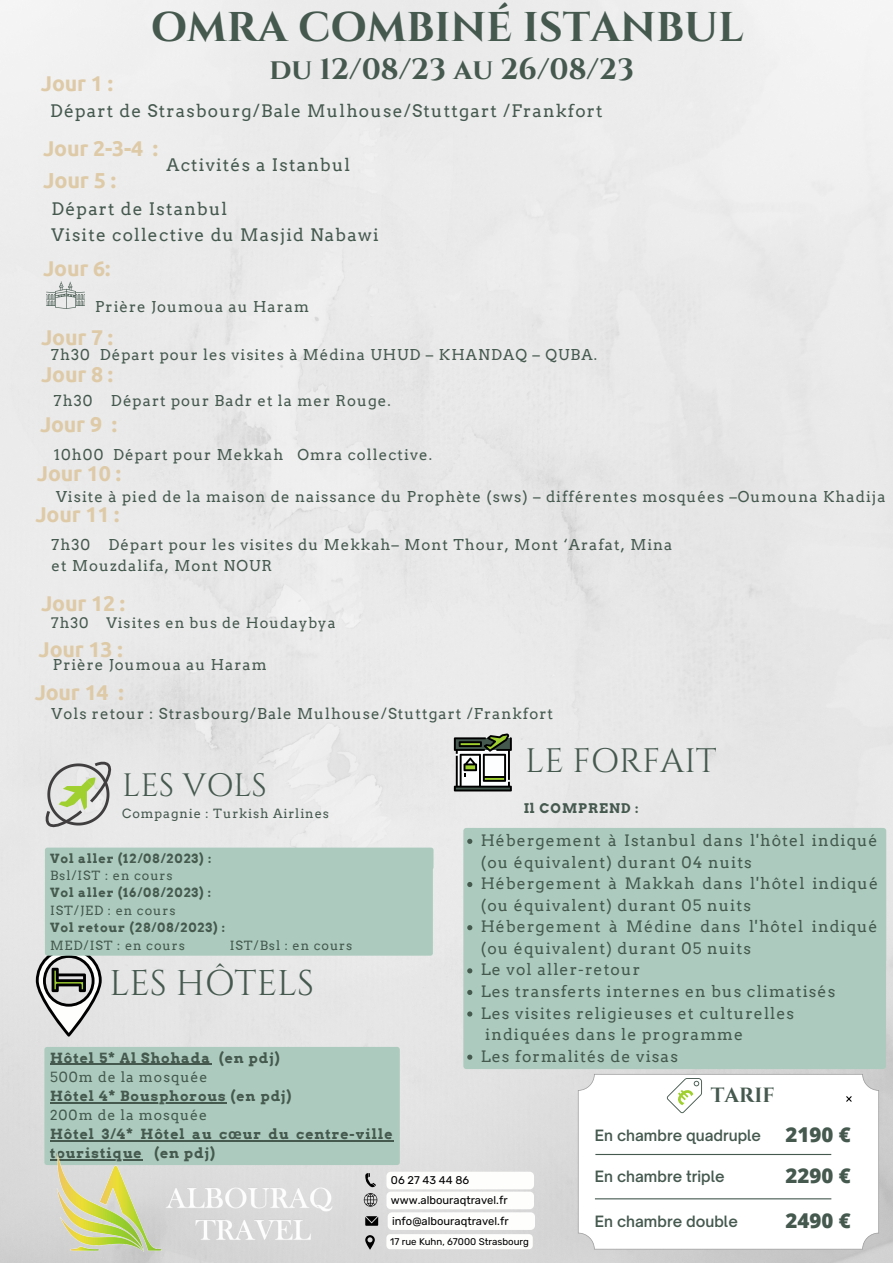
<style>
.page{position:relative;width:893px;height:1263px;background:#fff}
.page>*{position:absolute;margin:0;border:0;box-sizing:border-box;transform-origin:0 0}
.t1{font:700 41.47px "Cinzel";color:#45594f}
.t2{font:35.62px "Cinzel";color:#45594f}
.t3{font:33.9px "Cinzel";color:#45594f}
.t4{font:32.33px "Cinzel";color:#45594f}
.t5{font:700 29.47px "Cinzel";color:#45594f}
.t6{font:700 21.67px "Ubuntu";color:#decaa7}
.t7{font:700 21.38px/46px "Ubuntu";letter-spacing:-.01em;color:#decaa7}
.t8{font:700 20.55px "Cinzel";color:#45594f}
.t9{font:800 20.48px "Open Sans";color:#45594f}
.t10{font:17.25px "Arvo";letter-spacing:.07em;color:#45594f}
.t11{font:15.75px/21.6px "Arvo";letter-spacing:.07em;color:#45594f}
.t12{font:14.92px/20.5px "Arvo";letter-spacing:.07em;color:#45594f}
.t13{font:600 14.92px "Open Sauce One";color:#45594f}
.t14{font:14.48px "Arvo";letter-spacing:.07em;color:#45594f}
.t15{font:700 14.02px/19.1px "Arvo";letter-spacing:.07em;color:#45594f}
.t16{font:14.02px "Arvo";letter-spacing:.07em;color:#45594f}
.t17{font:700 13.35px "Arvo";letter-spacing:.07em;color:#45594f}
.t18{font:12.67px "Arvo";letter-spacing:.07em;color:#45594f}
.t19{font:700 12.67px "Arvo";letter-spacing:.07em;color:#45594f}
.t20{font:11.18px "Rubik";color:#000}
.t21{font:9.68px "Rubik";color:#000}
.s1{font-weight:400}
.s2{font-family:"Noto Sans"}
</style>
<div class="page">
<img style="left:0;top:0;width:893px;height:1263px">
<svg style="left:46px;top:762px;width:67px;height:67px;background:#c1c6b6"></svg>
<svg style="left:454px;top:733px;width:58px;height:58px"></svg>
<svg style="left:578px;top:1074px;width:301px;height:175px"></svg>
<hr style="left:595px;top:1154px;width:236px;height:1px;background:#45594f">
<hr style="left:595px;top:1198px;width:236px;height:1px;background:#45594f">
<svg style="left:666px;top:1078px;width:36px;height:35px"></svg>
<svg style="left:36px;top:847px;width:397px;height:189px;background:#c0d2ca"></svg>
<div style="left:44px;top:1047px;width:356px;height:118px;background:#accbbe"></div>
<hr style="left:50px;top:1064px;width:161px;height:1px;background:#45594f">
<hr style="left:50px;top:1102px;width:177px;height:1px;background:#45594f">
<hr style="left:50px;top:1140px;width:343px;height:1px;background:#45594f">
<div style="left:463px;top:828px;width:423px;height:241px;background:#accbbe"></div>
<svg style="left:467px;top:839px;width:5px;height:5px"></svg>
<svg style="left:467px;top:882px;width:5px;height:5px"></svg>
<svg style="left:467px;top:925px;width:5px;height:5px"></svg>
<svg style="left:467px;top:968px;width:5px;height:5px"></svg>
<svg style="left:467px;top:990px;width:5px;height:5px"></svg>
<svg style="left:467px;top:1011px;width:5px;height:5px"></svg>
<svg style="left:467px;top:1054px;width:5px;height:6px"></svg>
<svg style="left:365px;top:1173px;width:11px;height:14px"></svg>
<svg style="left:365px;top:1235px;width:10px;height:15px"></svg>
<svg style="left:365px;top:1216px;width:13px;height:10px"></svg>
<svg style="left:364px;top:1193px;width:13px;height:14px"></svg>
<div style="left:386px;top:1172px;width:148px;height:17px;background:#fefefd;border-radius:4px"></div>
<div style="left:388px;top:1212px;width:147px;height:18px;background:#fefefd;border-radius:4px"></div>
<div style="left:386px;top:1191px;width:148px;height:18px;background:#fefefd;border-radius:4px"></div>
<div style="left:386px;top:1234px;width:147px;height:15px;background:#fefefd;border-radius:4px"></div>
<img style="left:36px;top:1147px;width:151px;height:110px">
<img style="left:141px;top:1179px;width:215px;height:67px">
<svg style="left:846px;top:1096px;width:5px;height:6px"></svg>
<svg style="left:46px;top:281px;width:39px;height:28px"></svg>
<h1 class="t1" style="left:151px;top:1px;width:594px">OMRA COMBINÉ ISTANBUL</h1>
<h3 class="t5" style="left:269px;top:50px;width:366px">du 12/08/23 au 26/08/23</h3>
<h3 class="t7" style="left:41px;top:60px;width:74px">Jour 1 :</h3>
<p class="t10" style="left:50px;top:101px;width:554px">Départ de Strasbourg/Bale Mulhouse/Stuttgart /Frankfort</p>
<h3 class="t7" style="left:43px;top:125px;width:116px">Jour 2-3-4 :</h3>
<h3 class="t6" style="left:43px;top:168px;width:75px">Jour 5 :</h3>
<p class="t10" style="left:166px;top:154px;width:185px">Activités a Istanbul</p>
<p class="t10" style="left:52px;top:198px;width:177px">Départ de Istanbul</p>
<p class="t10" style="left:52px;top:225px;width:328px">Visite collective du Masjid Nabawi</p>
<h3 class="t7" style="left:43px;top:245px;width:69px">Jour 6:</h3>
<p class="t12" style="left:95px;top:296px;width:215px">Prière Joumoua au Haram</p>
<h3 class="t7" style="left:41px;top:314px;width:74px">Jour 7 :</h3>
<p class="t12" style="left:51px;top:344px;width:547px">7h30 Départ pour les visites à Médina UHUD – KHANDAQ – QUBA.</p>
<h3 class="t7" style="left:41px;top:351px;width:74px">Jour 8 :</h3>
<p class="t12" style="left:54px;top:390px;width:338px">7h30 Départ pour Badr et la mer Rouge.</p>
<h3 class="t7" style="left:40px;top:401px;width:78px">Jour 9 :</h3>
<p class="t12" style="left:54px;top:444px;width:380px">10h00 Départ pour Mekkah Omra collective.</p>
<h3 class="t7" style="left:37px;top:450px;width:86px">Jour 10 :</h3>
<p class="t12" style="left:56px;top:486px;width:831px">Visite à pied de la maison de naissance du Prophète (sws) – différentes mosquées –Oumouna Khadija</p>
<h3 class="t7" style="left:35px;top:491px;width:85px">Jour 11 :</h3>
<p class="t12" style="left:52px;top:534px;width:622px">7h30 Départ pour les visites du Mekkah– Mont Thour, Mont ‘Arafat, Mina et Mouzdalifa, Mont NOUR</p>
<h3 class="t7" style="left:39px;top:580px;width:88px">Jour 12 :<br>Jour 13 :</h3>
<h3 class="t7" style="left:35px;top:669px;width:90px">Jour 14 :</h3>
<p class="t14" style="left:51px;top:614px;width:286px">7h30 Visites en bus de Houdaybya</p>
<p class="t12" style="left:53px;top:654px;width:215px">Prière Joumoua au Haram</p>
<p class="t12" style="left:52px;top:703px;width:503px">Vols retour : Strasbourg/Bale Mulhouse/Stuttgart /Frankfort</p>
<h3 class="t4" style="left:122px;top:764px;width:146px">LES VOLS</h3>
<p class="t18" style="left:122px;top:805px;width:208px">Compagnie : Turkish Airlines</p>
<p class="t19" style="left:50px;top:850px;width:163px">Vol aller (12/08/2023) :</p>
<p class="t18" style="left:50px;top:868px;width:124px">Bsl/IST : en cours</p>
<p class="t19" style="left:50px;top:885px;width:163px">Vol aller (16/08/2023) :</p>
<p class="t18" style="left:50px;top:903px;width:127px">IST/JED : en cours</p>
<p class="t19" style="left:50px;top:920px;width:177px">Vol retour (28/08/2023) :</p>
<p class="t18" style="left:50px;top:937px;width:136px">MED/IST : en cours</p>
<p class="t18" style="left:230px;top:937px;width:124px">IST/Bsl : en cours</p>
<h2 class="t2" style="left:109px;top:960px;width:206px">LES HÔTELS</h2>
<p class="t15" style="left:50px;top:1048px;width:231px">Hôtel 5* Al Shohada (en pdj)</p>
<p class="t16" style="left:50px;top:1068px;width:159px">500m de la mosquée</p>
<p class="t15" style="left:50px;top:1086px;width:243px">Hôtel 4* Bousphorous (en pdj)</p>
<p class="t15" style="left:50px;top:1105px;width:344px"><span class="s1">200m de la mosquée<br></span>Hôtel 3/4* Hôtel au c<span class="s2">œ</span>ur du centre-ville touristique (en pdj)</p>
<h3 class="t3" style="left:525px;top:739px;width:193px">LE FORFAIT</h3>
<p class="t17" style="left:524px;top:800px;width:116px">Il COMPREND :</p>
<p class="t11" style="left:481px;top:829px;width:399px">Hébergement à Istanbul dans l'hôtel indiqué (ou équivalent) durant 04 nuits<br>Hébergement à Makkah dans l'hôtel indiqué (ou équivalent) durant 05 nuits<br>Hébergement à Médine dans l'hôtel indiqué (ou équivalent) durant 05 nuits<br>Le vol aller-retour<br>Les transferts internes en bus climatisés<br>Les visites religieuses et culturelles indiquées dans le programme<br>Les formalités de visas</p>
<h3 class="t8" style="left:711px;top:1082px;width:65px">TARIF</h3>
<p class="t13" style="left:595px;top:1126px;width:168px">En chambre quadruple</p>
<h3 class="t9" style="left:785px;top:1120px;width:67px">2190 €</h3>
<p class="t20" style="left:391px;top:1174px;width:80px">06 27 43 44 86</p>
<p class="t20" style="left:392px;top:1214px;width:118px">info@albouraqtravel.fr</p>
<p class="t20" style="left:391px;top:1194px;width:118px">www.albouraqtravel.fr</p>
<p class="t21" style="left:390px;top:1235px;width:140px">17 rue Kuhn, 67000 Strasbourg</p>
<p class="t13" style="left:595px;top:1167px;width:131px">En chambre triple</p>
<p class="t13" style="left:595px;top:1212px;width:144px">En chambre double</p>
<h3 class="t9" style="left:785px;top:1161px;width:67px">2290 €</h3>
<h3 class="t9" style="left:785px;top:1206px;width:67px">2490 €</h3>
</div>
